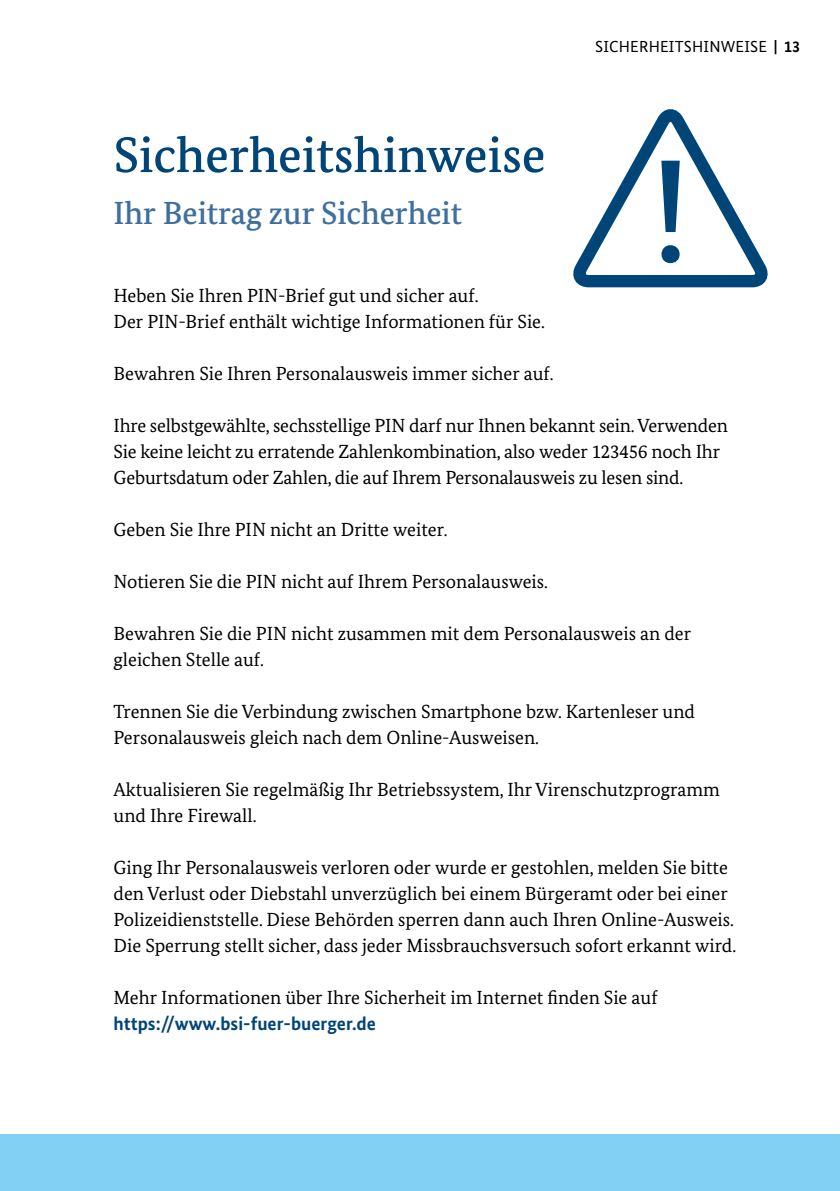
<style>
.page{position:relative;width:840px;height:1191px;background:#fff}
.page>*{position:absolute;margin:0;border:0;box-sizing:border-box;transform-origin:0 0}
.t1{font:500 50px "Bundes Serif";color:#004577}
.t2{font:500 32px "Bundes Serif";color:#3e6f9d}
.t3{font:19px/26px "Bundes Serif";color:#000}
.t4{font:700 19px "Bundes Sans";color:#004577}
.t5{font:16px "Bundes Sans";letter-spacing:.01em;color:#000}
.s1{font-weight:700}
</style>
<div class="page">
<div style="left:0;top:1134px;width:839px;height:57px;background:#83d0f5"></div>
<svg style="left:573px;top:109px;width:195px;height:179px"></svg>
<svg style="left:577px;top:114px;width:186px;height:167px"></svg>
<h2 class="t1" style="left:113px;top:124px;width:433px">Sicherheitshinweise</h2>
<h3 class="t2" style="left:113px;top:194px;width:350px">Ihr Beitrag zur Sicherheit</h3>
<p class="t5" style="left:595px;top:37px;width:206px">SICHERHEITSHINWEISE <span class="s1">| 13</span></p>
<p class="t3" style="left:113px;top:282px;width:432px">Heben Sie Ihren PIN-Brief gut und sicher auf.<br>Der PIN-Brief enthält wichtige Informationen für Sie.</p>
<p class="t3" style="left:113px;top:360px;width:441px">Bewahren Sie Ihren Personalausweis immer sicher auf.</p>
<p class="t3" style="left:113px;top:412px;width:615px">Ihre selbstgewählte, sechsstellige PIN darf nur Ihnen bekannt sein. Verwenden<br>Sie keine leicht zu erratende Zahlenkombination, also weder 123456 noch Ihr<br>Geburtsdatum oder Zahlen, die auf Ihrem Personalausweis zu lesen sind.</p>
<p class="t3" style="left:113px;top:516px;width:335px">Geben Sie Ihre PIN nicht an Dritte weiter.</p>
<p class="t3" style="left:113px;top:568px;width:436px">Notieren Sie die PIN nicht auf Ihrem Personalausweis.</p>
<p class="t3" style="left:113px;top:620px;width:578px">Bewahren Sie die PIN nicht zusammen mit dem Personalausweis an der gleichen Stelle auf.</p>
<p class="t3" style="left:113px;top:698px;width:582px">Trennen Sie die Verbindung zwischen Smartphone bzw. Kartenleser und<br>Personalausweis gleich nach dem Online-Ausweisen.</p>
<p class="t3" style="left:113px;top:776px;width:607px">Aktualisieren Sie regelmäßig Ihr Betriebssystem, Ihr Virenschutzprogramm und Ihre Firewall.</p>
<p class="t3" style="left:113px;top:854px;width:623px">Ging Ihr Personalausweis verloren oder wurde er gestohlen, melden Sie bitte den Verlust oder Diebstahl unverzüglich bei einem Bürgeramt oder bei einer Polizeidienststelle. Diese Behörden sperren dann auch Ihren Online-Ausweis.<br>Die Sperrung stellt sicher, dass jeder Missbrauchsversuch sofort erkannt wird.</p>
<p class="t3" style="left:113px;top:984px;width:545px">Mehr Informationen über Ihre Sicherheit im Internet finden Sie auf</p>
<p class="t4" style="left:113px;top:1012px;width:264px">https://www.bsi-fuer-buerger.de</p>
</div>
